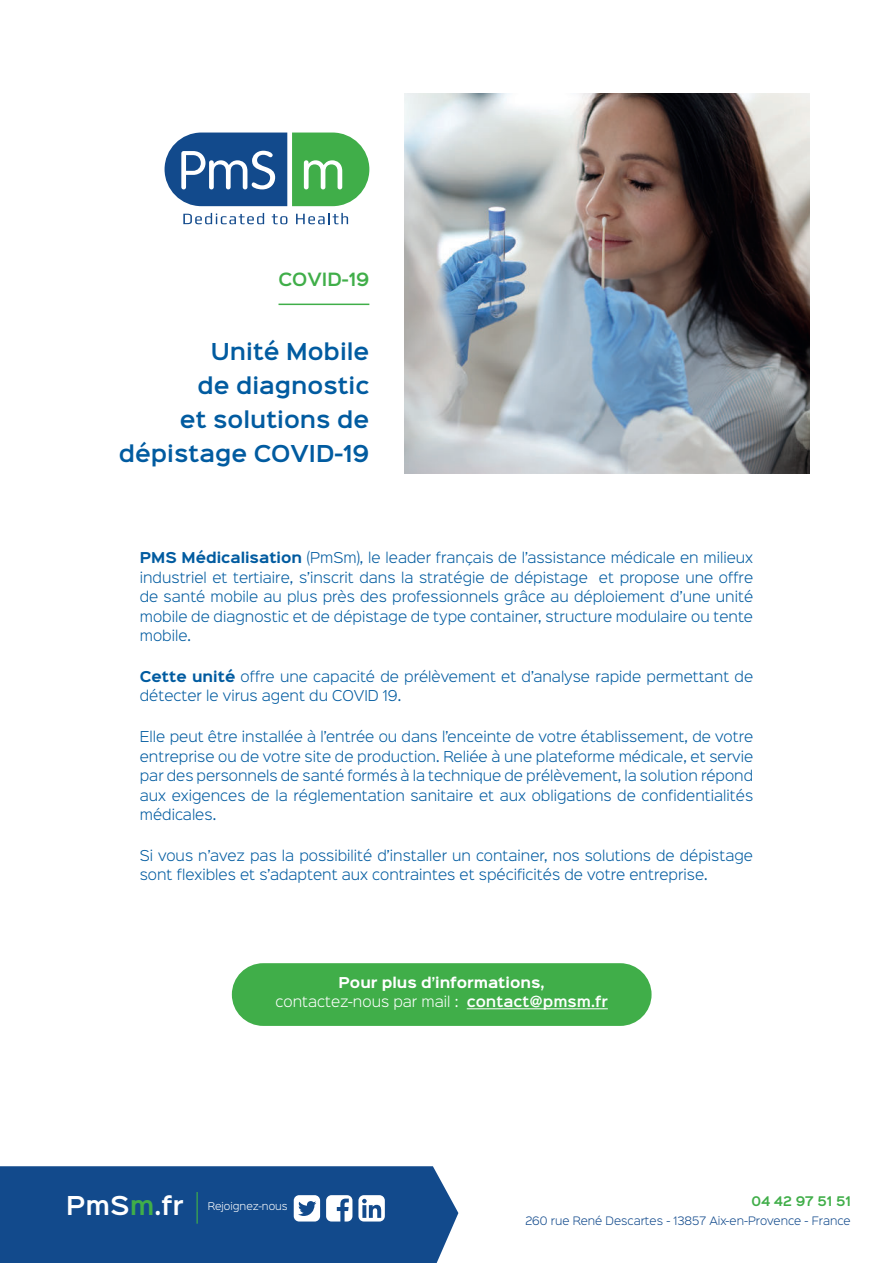
<style>
.page{position:relative;width:893px;height:1263px;background:#fff}
.page>*{position:absolute;margin:0;border:0;box-sizing:border-box;transform-origin:0 0}
.t1{font:600 23.4px "Sinkin Sans 600";color:#fff}
.t2{font:600 21px/34px "Sinkin Sans 600";color:#015ba0;text-align:right}
.t3{font:600 16.5px "Sinkin Sans 600";color:#40ae49}
.t4{font:300 13.5px/19.5px "Sinkin Sans 300";color:#015ba0;text-align:justify}
.t5{font:300 13.5px "Sinkin Sans 300";color:#fff}
.t6{font:700 13.5px "Sinkin Sans 700";color:#fff}
.t7{font:600 12px "Sinkin Sans 600";color:#40ae49}
.t8{font:300 10.5px "Sinkin Sans 300";color:#124a8c}
.t9{font:300 9.6px "Sinkin Sans 300";color:#fff}
.s1{font-family:"Sinkin Sans 700";font-weight:700}
.s2{font-family:"Sinkin Sans 600";font-weight:600}
.s3{color:#40ae49}
</style>
<div class="page">
<svg style="left:0;top:1166px;width:458px;height:97px;background:#205593"></svg>
<hr style="left:197px;top:1192px;width:1px;height:32px;background:#40ae49">
<img style="left:405px;top:94px;width:405px;height:379px">
<hr style="left:279px;top:304px;width:90px;height:1px;background:#40ae49">
<svg style="left:165px;top:133px;width:204px;height:73px"></svg>
<svg style="left:183px;top:213px;width:81px;height:11px"></svg>
<svg style="left:272px;top:214px;width:15px;height:10px"></svg>
<svg style="left:296px;top:213px;width:52px;height:11px"></svg>
<div style="left:232px;top:963px;width:420px;height:63px;background:#40ae49;border-radius:31px"></div>
<hr style="left:467px;top:1008px;width:141px;height:1px;background:#fff">
<p class="t3" style="left:278px;top:271px;width:92px">COVID-19</p>
<h2 class="t2" style="left:119px;top:336px;width:252px">Unité Mobile<br>de diagnostic<br>et solutions de dépistage COVID-19</h2>
<p class="t4" style="left:140px;top:549px;width:615px"><span class="s1">PMS Médicalisation</span> (PmSm), le leader français de l’assistance médicale en milieux industriel et tertiaire, s’inscrit dans la stratégie de dépistage et propose une offre de santé mobile au plus près des professionnels grâce au déploiement d’une unité mobile de diagnostic et de dépistage de type container, structure modulaire ou tente mobile.</p>
<p class="t4" style="left:140px;top:667px;width:615px"><span class="s1">Cette unité</span> offre une capacité de prélèvement et d’analyse rapide permettant de détecter le virus agent du COVID 19.</p>
<p class="t4" style="left:140px;top:728px;width:615px">Elle peut être installée à l’entrée ou dans l’enceinte de votre établissement, de votre entreprise ou de votre site de production. Reliée à une plateforme médicale, et servie par des personnels de santé formés à la technique de prélèvement, la solution répond aux exigences de la réglementation sanitaire et aux obligations de confidentialités médicales.</p>
<p class="t4" style="left:140px;top:846px;width:615px">Si vous n’avez pas la possibilité d’installer un container, nos solutions de dépistage sont flexibles et s’adaptent aux contraintes et spécificités de votre entreprise.</p>
<p class="t6" style="left:339px;top:976px;width:208px">Pour plus d’informations,</p>
<p class="t5" style="left:276px;top:995px;width:334px">contactez-nous par mail : <span class="s2">contact@pmsm.fr</span></p>
<h1 class="t1" style="left:66px;top:1194px;width:119px">PmS<span class="s3">m</span>.fr</h1>
<p class="t9" style="left:208px;top:1201px;width:81px">Rejoignez-nous</p>
<p class="t7" style="left:751px;top:1195px;width:101px">04 42 97 51 51</p>
<p class="t8" style="left:525px;top:1215px;width:327px">260 rue René Descartes - 13857 Aix-en-Provence - France</p>
</div>
